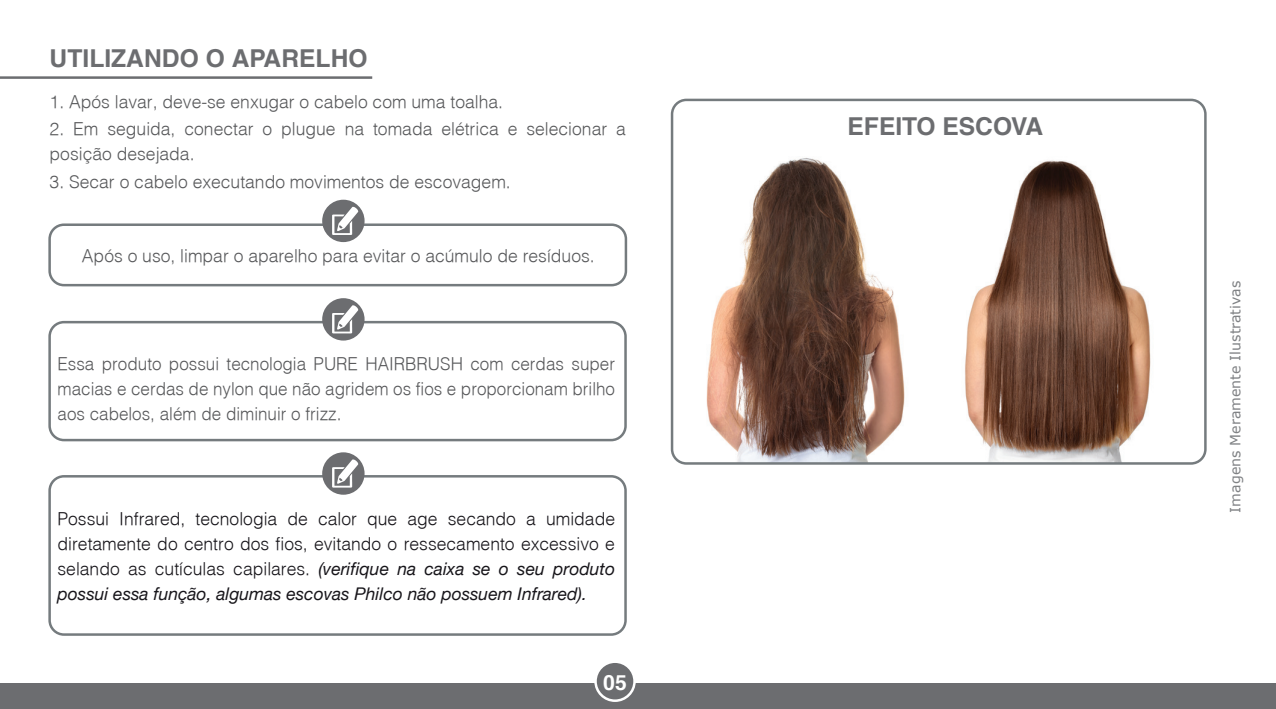
<style>
.page{position:relative;width:1276px;height:709px;background:#fff}
.page>*{position:absolute;margin:0;border:0;box-sizing:border-box;transform-origin:0 0}
.t1{font:700 24.75px "Helvetica";color:#6c6d70}
.t2{font:700 21px "Helvetica";color:#fff}
.t3{font:300 17.5px/25px "Helvetica";color:#57585a}
.t4{font:italic 17.5px/25px "Helvetica Neue";color:#17151a}
.t5{font:300 17.5px/25px "Helvetica";color:#17151a}
.t6{font:14.25px "Verdana";color:#808285}
.s1{font-family:"Helvetica";font-weight:300;font-style:normal}
</style>
<div class="page">
<img style="left:670px;top:138px;width:537px;height:325px">
<div style="left:0;top:683px;width:1276px;height:26px;background:#6c6d70"></div>
<div style="left:595px;top:661px;width:39px;height:39px;background:#6c6d70;border-radius:50%"></div>
<div style="left:594px;top:660px;width:42px;height:42px;border:2px solid #fff;border-radius:50%"></div>
<hr style="left:0;top:76px;width:372px;height:3px;background:#6c6d70">
<div style="left:48px;top:223px;width:579px;height:63px;border:2px solid #757b7e;border-radius:14px"></div>
<div style="left:48px;top:321px;width:579px;height:120px;border:2px solid #757b7e;border-radius:14px"></div>
<div style="left:671px;top:99px;width:535px;height:365px;border:2px solid #757b7e;border-radius:14px"></div>
<div style="left:322px;top:200px;width:42px;height:42px;background:#6c6d70;border-radius:50%"></div>
<svg style="left:332px;top:207px;width:26px;height:28px"></svg>
<div style="left:322px;top:298px;width:42px;height:42px;background:#6c6d70;border-radius:50%"></div>
<svg style="left:332px;top:305px;width:26px;height:28px"></svg>
<div style="left:48px;top:475px;width:579px;height:161px;border:2px solid #757b7e;border-radius:14px"></div>
<div style="left:322px;top:452px;width:42px;height:42px;background:#6c6d70;border-radius:50%"></div>
<svg style="left:332px;top:459px;width:26px;height:28px"></svg>
<h1 class="t1" style="left:50px;top:44px;width:319px">UTILIZANDO O APARELHO</h1>
<p class="t3" style="left:50px;top:88px;width:455px">1. Após lavar, deve-se enxugar o cabelo com uma toalha.</p>
<p class="t3" style="left:50px;top:116px;width:578px">2. Em seguida, conectar o plugue na tomada elétrica e selecionar a posição desejada.</p>
<p class="t3" style="left:50px;top:168px;width:463px">3. Secar o cabelo executando movimentos de escovagem.</p>
<p class="t3" style="left:82px;top:243px;width:514px">Após o uso, limpar o aparelho para evitar o acúmulo de resíduos.</p>
<p class="t3" style="left:58px;top:351px;width:559px;text-align:justify">Essa produto possui tecnologia PURE HAIRBRUSH com cerdas super macias e cerdas de nylon que não agridem os fios e proporcionam brilho aos cabelos, além de diminuir o frizz.</p>
<p class="t5" style="left:58px;top:505px;width:559px">Possui Infrared, tecnologia de calor que age secando a umidade diretamente do centro dos fios, evitando o ressecamento excessivo e</p>
<p class="t4" style="left:58px;top:555px;width:559px"><span class="s1">selando as cutículas capilares.</span> (verifique na caixa se o seu produto possui essa função, algumas escovas Philco não possuem Infrared).</p>
<p class="t2" style="left:603px;top:669px;width:25px">05</p>
<h1 class="t1" style="left:847px;top:111px;width:197px">EFEITO ESCOVA</h1>
<p class="t6" style="left:1225px;top:512px;width:233px;rotate:-90deg">Imagens Meramente Ilustrativas</p>
</div>
